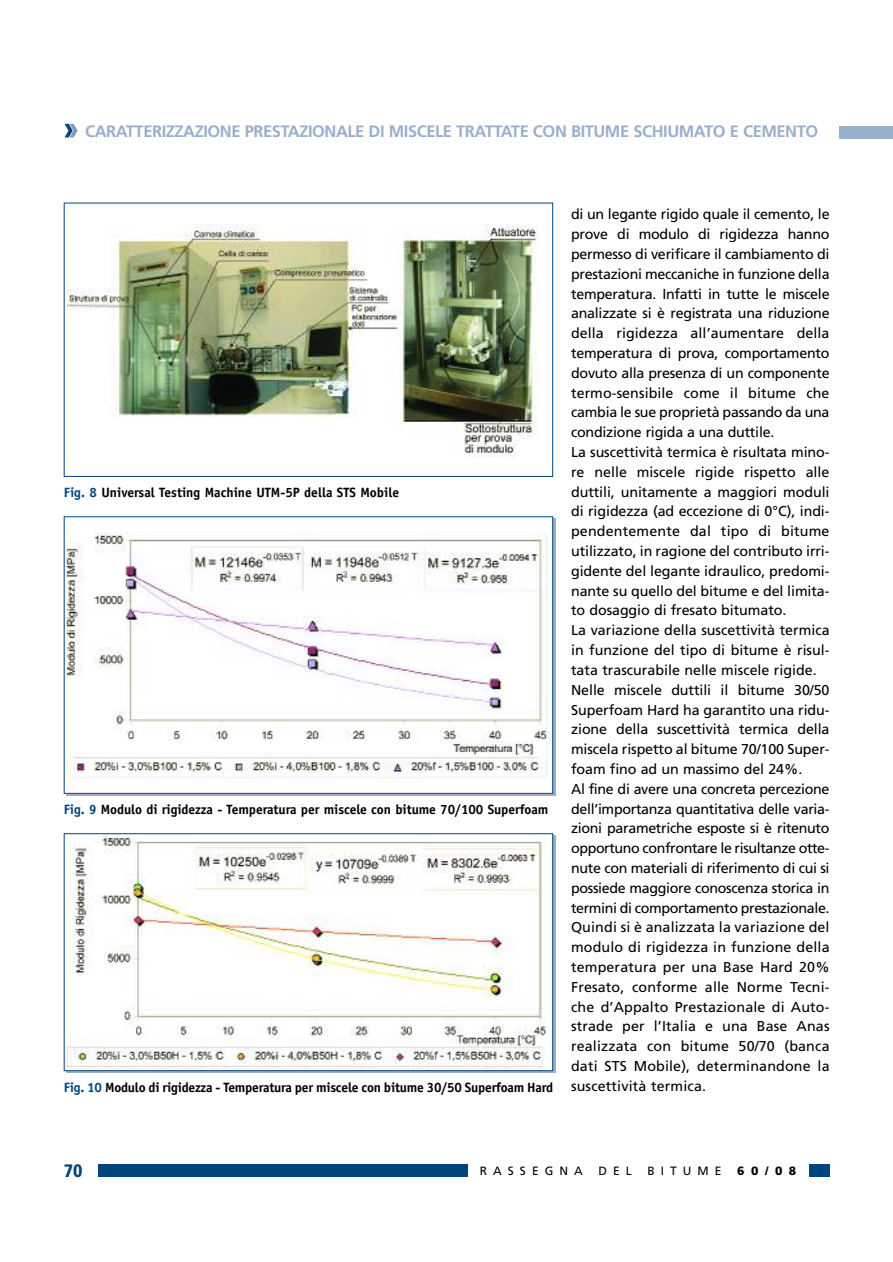
<style>
.page{position:relative;width:893px;height:1262px;background:#fff}
.page>*{position:absolute;margin:0;border:0;box-sizing:border-box;transform-origin:0 0}
.t1{font:900 condensed 18px "Frutiger";color:#00467c}
.t2{font:700 16.5px "Frutiger";letter-spacing:-.03em;color:#9aaecd}
.t3{font:14.25px/19.8px "Frutiger";letter-spacing:-.005em;color:#000}
.t4{font:700 13.5px "Officina Sans";letter-spacing:-.005em;color:#000}
.t5{font:12px "Frutiger";letter-spacing:.5em;color:#000}
.t6{font:900 12px "Frutiger";color:#000}
.s1{color:#00467c}
</style>
<div class="page">
<div style="left:98px;top:1164px;width:731px;height:12px;background:#00467c"></div>
<div style="left:468px;top:1159px;width:340px;height:24px;background:#fff"></div>
<div style="left:839px;top:126px;width:53px;height:13px;background:#9aaecd"></div>
<svg style="left:65px;top:124px;width:13px;height:13px"></svg>
<img style="left:66px;top:532px;width:483px;height:246px">
<img style="left:66px;top:835px;width:481px;height:233px">
<div style="left:64px;top:833px;width:489px;height:238px;border:1px solid #00467c"></div>
<img style="left:67px;top:225px;width:471px;height:232px">
<div style="left:64px;top:203px;width:489px;height:274px;border:1px solid #00467c"></div>
<p class="t2" style="left:85px;top:121px;width:734px">CARATTERIZZAZIONE PRESTAZIONALE DI MISCELE TRATTATE CON BITUME SCHIUMATO E CEMENTO</p>
<p class="t4" style="left:64px;top:484px;width:337px"><span class="s1">Fig. 8</span> Universal Testing Machine UTM-5P della STS Mobile</p>
<p class="t4" style="left:64px;top:801px;width:486px"><span class="s1">Fig. 9</span> Modulo di rigidezza - Temperatura per miscele con bitume 70/100 Superfoam</p>
<p class="t4" style="left:64px;top:1078px;width:490px"><span class="s1">Fig. 10</span> Modulo di rigidezza - Temperatura per miscele con bitume 30/50 Superfoam Hard</p>
<p class="t3" style="left:571px;top:204px;width:260px">di un legante rigido quale il cemento, le prove di modulo di rigidezza hanno permesso di verificare il cambiamento di prestazioni meccaniche in funzione della temperatura. Infatti in tutte le miscele analizzate si è registrata una riduzione della rigidezza all’aumentare della temperatura di prova, comportamento dovuto alla presenza di un componente termo-sensibile come il bitume che cambia le sue proprietà passando da una condizione rigida a una duttile.<br>La suscettività termica è risultata mino&shy;re nelle miscele rigide rispetto alle duttili, unitamente a maggiori moduli di rigidezza (ad eccezione di 0°C), indi&shy;pendentemente dal tipo di bitume utilizzato, in ragione del contributo irri&shy;gidente del legante idraulico, predomi&shy;nante su quello del bitume e del limita&shy;to dosaggio di fresato bitumato.<br>La variazione della suscettività termica in funzione del tipo di bitume è risul&shy;tata trascurabile nelle miscele rigide.<br>Nelle miscele duttili il bitume 30/50<br>Superfoam Hard ha garantito una ridu&shy;zione della suscettività termica della miscela rispetto al bitume 70/100 Super&shy;foam fino ad un massimo del 24%.<br>Al fine di avere una concreta percezione dell’importanza quantitativa delle varia&shy;zioni parametriche esposte si è ritenuto opportuno confrontare le risultanze otte&shy;nute con materiali di riferimento di cui si possiede maggiore conoscenza storica in termini di comportamento prestazionale.<br>Quindi si è analizzata la variazione del modulo di rigidezza in funzione della temperatura per una Base Hard 20% Fresato, conforme alle Norme Tecni&shy;che d’Appalto Prestazionale di Auto&shy;strade per l’Italia e una Base Anas realizzata con bitume 50/70 (banca dati STS Mobile), determinandone la suscettività termica.</p>
<p class="t1" style="left:64px;top:1159px;width:20px">70</p>
<p class="t5" style="left:480px;top:1163px;width:104px">RASSEGNA</p>
<p class="t5" style="left:598px;top:1163px;width:35px">DEL</p>
<p class="t5" style="left:647px;top:1163px;width:76px">BITUME</p>
<p class="t6" style="left:737px;top:1163px;width:61px">60/08</p>
</div>
